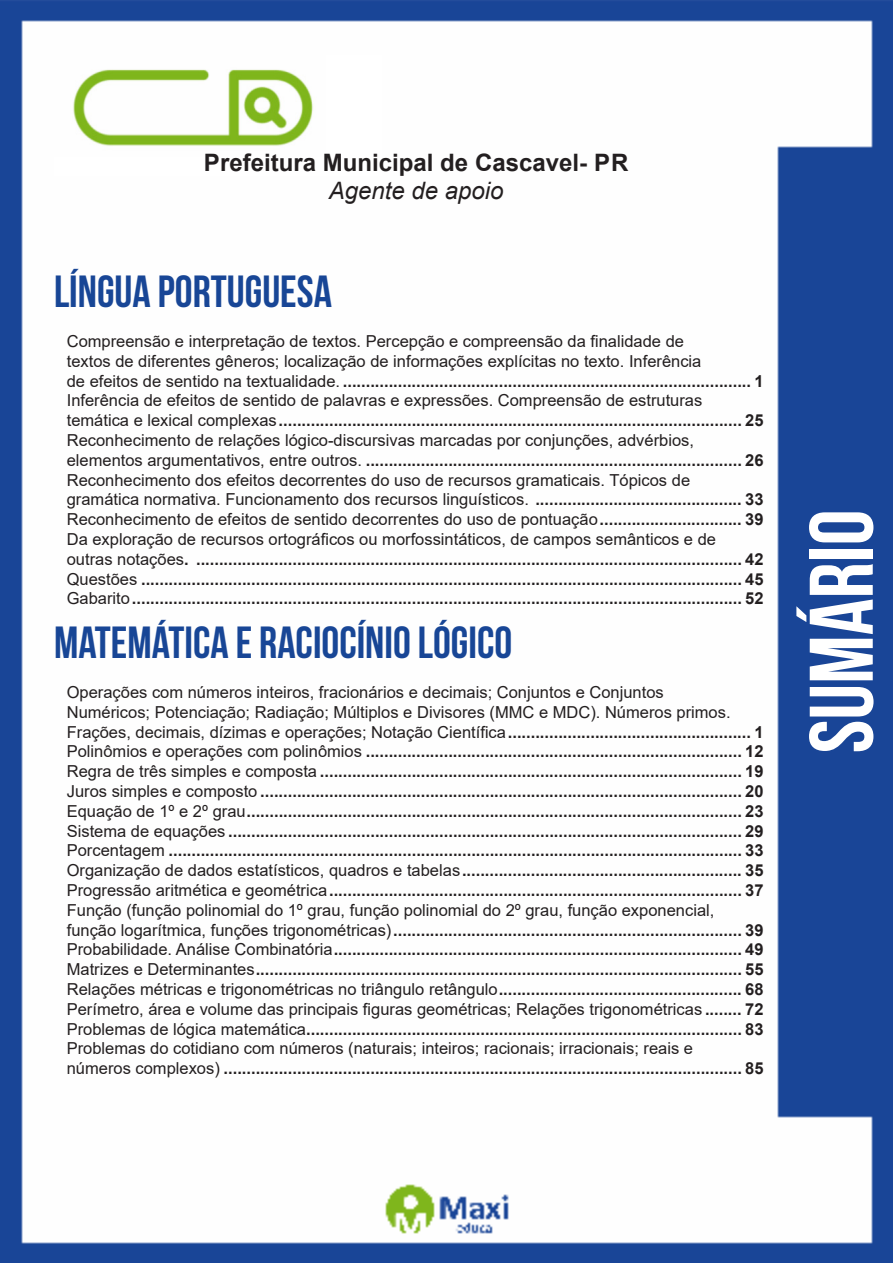
<style>
.page{position:relative;width:893px;height:1263px;background:#fff}
.page>*{position:absolute;margin:0;border:0;box-sizing:border-box;transform-origin:0 0}
.t1{font:700 90px "Bebas Neue";color:#fff}
.t2{font:700 45px "Bebas Neue";color:#184696}
.t3{font:700 24px "Arial";color:#231f20}
.t4{font:italic 24px "Arial";color:#231f20}
.tabulação_sumario{font:700 16.5px "Arial";color:#231f20}
.tabulação_sumario-2{font:16.5px "Arial";color:#231f20}
.s1{font-weight:400}
.s2{font-weight:700}
</style>
<div class="page">
<img style="left:0;top:0;width:893px;height:1263px">
<div style="left:55px;top:55px;width:327px;height:121px;background:#fff"></div>
<img style="left:54px;top:54px;width:271px;height:102px">
<p class="t3" style="left:204px;top:145px;width:426px">Prefeitura Municipal de Cascavel- PR</p>
<p class="t4" style="left:329px;top:175px;width:176px">Agente de apoio</p>
<p class="t2" style="left:54px;top:267px;width:279px">LÍNGUA PORTUGUESA</p>
<p class="tabulação_sumario-2" style="left:67px;top:330px;width:619px">Compreensão e interpretação de textos. Percepção e compreensão da finalidade de</p>
<p class="tabulação_sumario-2" style="left:67px;top:350px;width:636px">textos de diferentes gêneros; localização de informações explícitas no texto. Inferência</p>
<p class="tabulação_sumario" style="left:67px;top:369px;width:698px"><span class="s1">de efeitos de sentido na textualidade.</span> ......................................................................................... 1</p>
<p class="tabulação_sumario-2" style="left:67px;top:389px;width:637px">Inferência de efeitos de sentido de palavras e expressões. Compreensão de estruturas</p>
<p class="tabulação_sumario" style="left:67px;top:409px;width:698px"><span class="s1">temática e lexical complexas</span>..................................................................................................... 25</p>
<p class="tabulação_sumario-2" style="left:67px;top:429px;width:629px">Reconhecimento de relações lógico-discursivas marcadas por conjunções, advérbios,</p>
<p class="tabulação_sumario" style="left:67px;top:448px;width:698px"><span class="s1">elementos argumentativos, entre outros.</span> .................................................................................. 26</p>
<p class="tabulação_sumario-2" style="left:67px;top:468px;width:625px">Reconhecimento dos efeitos decorrentes do uso de recursos gramaticais. Tópicos de</p>
<p class="tabulação_sumario-2" style="left:67px;top:488px;width:698px">gramática normativa. Funcionamento dos recursos linguísticos. <span class="s2">............................................. 33</span></p>
<p class="tabulação_sumario-2" style="left:67px;top:508px;width:698px">Reconhecimento de efeitos de sentido decorrentes do uso de pontuação<span class="s2">............................... 39</span></p>
<p class="tabulação_sumario-2" style="left:67px;top:528px;width:651px">Da exploração de recursos ortográficos ou morfossintáticos, de campos semânticos e de</p>
<p class="tabulação_sumario" style="left:67px;top:547px;width:698px"><span class="s1">outras notações</span>. ....................................................................................................................... 42</p>
<p class="tabulação_sumario" style="left:67px;top:567px;width:698px"><span class="s1">Questões</span> ................................................................................................................................... 45</p>
<p class="tabulação_sumario" style="left:67px;top:587px;width:698px"><span class="s1">Gabarito</span>..................................................................................................................................... 52</p>
<p class="t2" style="left:54px;top:618px;width:460px">MATEMÁTICA E RACIOCÍNIO LÓGICO</p>
<p class="tabulação_sumario-2" style="left:67px;top:681px;width:598px">Operações com números inteiros, fracionários e decimais; Conjuntos e Conjuntos</p>
<p class="tabulação_sumario-2" style="left:67px;top:701px;width:665px">Numéricos; Potenciação; Radiação; Múltiplos e Divisores (MMC e MDC). Números primos.</p>
<p class="tabulação_sumario" style="left:67px;top:720px;width:698px"><span class="s1">Frações, decimais, dízimas e operações; Notação Científica</span>..................................................... 1</p>
<p class="tabulação_sumario" style="left:67px;top:740px;width:698px"><span class="s1">Polinômios e operações com polinômios</span> .................................................................................. 12</p>
<p class="tabulação_sumario" style="left:67px;top:760px;width:698px"><span class="s1">Regra de três simples e composta</span> ............................................................................................ 19</p>
<p class="tabulação_sumario" style="left:67px;top:780px;width:698px"><span class="s1">Juros simples e composto</span> ......................................................................................................... 20</p>
<p class="tabulação_sumario" style="left:67px;top:799px;width:698px"><span class="s1">Equação de 1º e 2º grau</span>............................................................................................................ 23</p>
<p class="tabulação_sumario" style="left:67px;top:819px;width:698px"><span class="s1">Sistema de equações</span> ................................................................................................................ 29</p>
<p class="tabulação_sumario" style="left:67px;top:839px;width:698px"><span class="s1">Porcentagem</span> ............................................................................................................................. 33</p>
<p class="tabulação_sumario" style="left:67px;top:859px;width:698px"><span class="s1">Organização de dados estatísticos, quadros e tabelas</span>............................................................. 35</p>
<p class="tabulação_sumario" style="left:67px;top:879px;width:698px"><span class="s1">Progressão aritmética e geométrica</span>.......................................................................................... 37</p>
<p class="tabulação_sumario-2" style="left:67px;top:899px;width:649px">Função (função polinomial do 1º grau, função polinomial do 2º grau, função exponencial,</p>
<p class="tabulação_sumario" style="left:67px;top:918px;width:698px"><span class="s1">função logarítmica, funções trigonométricas)</span>............................................................................ 39</p>
<p class="tabulação_sumario" style="left:67px;top:938px;width:698px"><span class="s1">Probabilidade. Análise Combinatória</span>......................................................................................... 49</p>
<p class="tabulação_sumario" style="left:67px;top:958px;width:698px"><span class="s1">Matrizes e Determinantes</span>.......................................................................................................... 55</p>
<p class="tabulação_sumario" style="left:67px;top:978px;width:698px"><span class="s1">Relações métricas e trigonométricas no triângulo retângulo</span>..................................................... 68</p>
<p class="tabulação_sumario-2" style="left:67px;top:998px;width:698px">Perímetro, área e volume das principais figuras geométricas; Relações trigonométricas <span class="s2">........ 72</span></p>
<p class="tabulação_sumario" style="left:67px;top:1017px;width:698px"><span class="s1">Problemas de lógica matemática</span>............................................................................................... 83</p>
<p class="tabulação_sumario-2" style="left:67px;top:1037px;width:628px">Problemas do cotidiano com números (naturais; inteiros; racionais; irracionais; reais e</p>
<p class="tabulação_sumario" style="left:67px;top:1057px;width:698px"><span class="s1">números complexos)</span> ................................................................................................................. 85</p>
<h1 class="t1" style="left:792px;top:753px;width:245px;rotate:-90deg">SUMÁRIO</h1>
</div>
